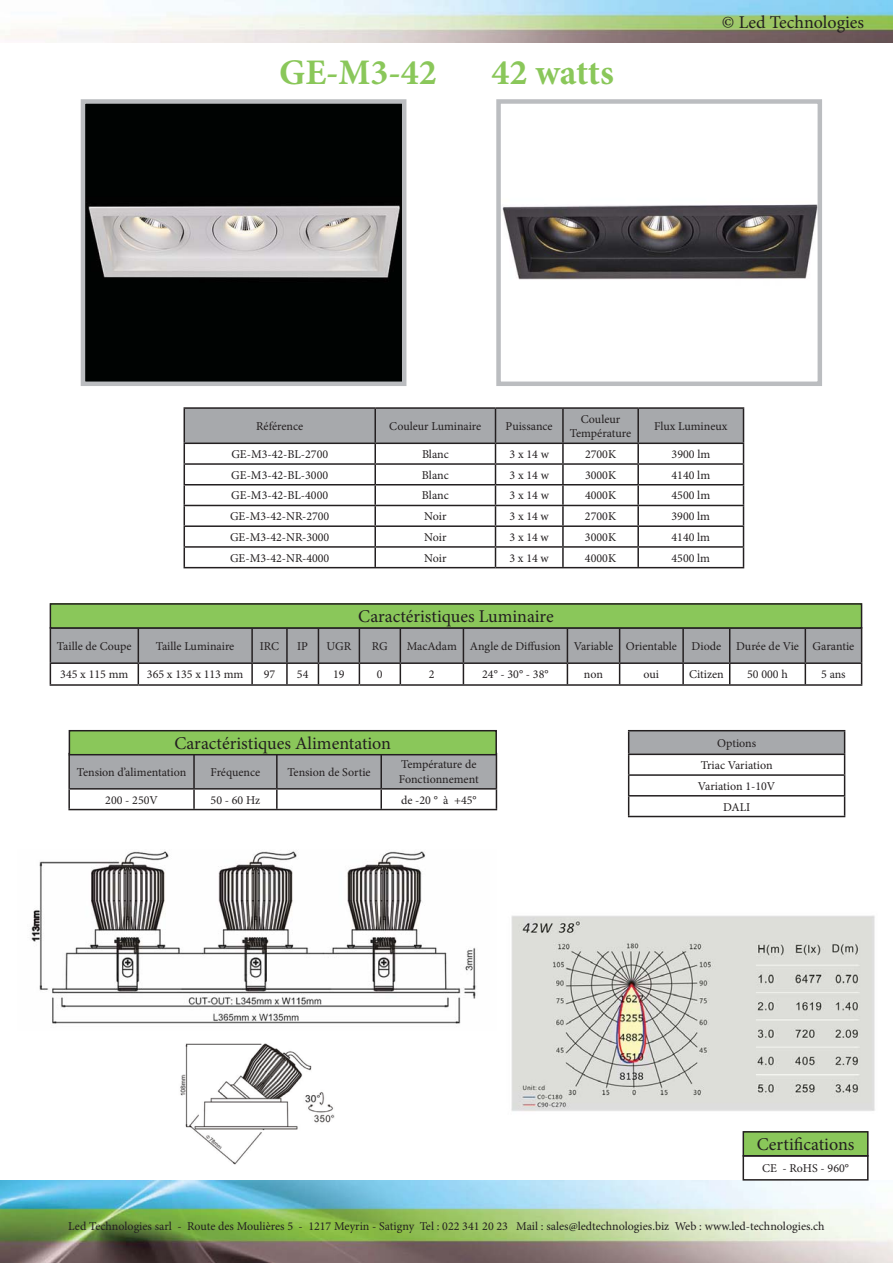
<style>
.page{position:relative;width:893px;height:1263px;background:#fff}
.page>*{position:absolute;margin:0;border:0;box-sizing:border-box;transform-origin:0 0}
.t1{font:700 36px "Minion Pro";color:#8ac75a}
.t2{font:18px "Minion Pro";color:#231f20}
.t3{font:12px/14.4px "Minion Pro";color:#231f20;text-align:center}
</style>
<div class="page">
<img style="left:0;top:1180px;width:893px;height:83px">
<img style="left:0;top:1px;width:893px;height:42px">
<img style="left:86px;top:104px;width:315px;height:277px">
<div style="left:81px;top:99px;width:325px;height:287px;border:4px solid #bbbdc0"></div>
<img style="left:502px;top:204px;width:315px;height:76px">
<div style="left:496px;top:99px;width:326px;height:287px;border:4px solid #bbbdc0"></div>
<img style="left:31px;top:851px;width:446px;height:173px">
<img style="left:511px;top:915px;width:364px;height:196px">
<div style="left:743px;top:1132px;width:125px;height:24px;background:#8ac75a"></div>
<div style="left:742px;top:1131px;width:126px;height:25px;border:2px solid #231f20"></div>
<div style="left:742px;top:1155px;width:126px;height:25px;border:2px solid #231f20"></div>
<img style="left:180px;top:1043px;width:155px;height:122px">
<hr style="left:184px;top:407px;width:191px;height:2px;background:#231f20">
<hr style="left:375px;top:407px;width:120px;height:2px;background:#231f20">
<hr style="left:495px;top:407px;width:68px;height:2px;background:#231f20">
<hr style="left:563px;top:407px;width:75px;height:2px;background:#231f20">
<hr style="left:638px;top:407px;width:106px;height:2px;background:#231f20">
<svg style="left:184px;top:408px;width:560px;height:159px"></svg>
<hr style="left:184px;top:567px;width:311px;height:1px;background:#231f20">
<hr style="left:495px;top:567px;width:249px;height:1px;background:#231f20">
<svg style="left:50px;top:629px;width:812px;height:55px"></svg>
<hr style="left:50px;top:684px;width:88px;height:2px;background:#231f20">
<hr style="left:138px;top:684px;width:221px;height:2px;background:#231f20">
<hr style="left:359px;top:684px;width:41px;height:2px;background:#231f20">
<hr style="left:400px;top:684px;width:462px;height:2px;background:#231f20">
<div style="left:50px;top:604px;width:811px;height:24px;background:#8ac75a"></div>
<div style="left:50px;top:603px;width:812px;height:26px;border:2px solid #231f20"></div>
<hr style="left:68px;top:753px;width:126px;height:1px;background:#231f20">
<hr style="left:68px;top:754px;width:2px;height:34px;background:#231f20">
<hr style="left:68px;top:788px;width:126px;height:1px;background:#231f20">
<hr style="left:68px;top:789px;width:2px;height:20px;background:#231f20">
<svg style="left:69px;top:755px;width:428px;height:54px"></svg>
<hr style="left:68px;top:809px;width:429px;height:1px;background:#231f20">
<div style="left:69px;top:731px;width:427px;height:24px;background:#8ac75a"></div>
<div style="left:69px;top:730px;width:428px;height:25px;border:2px solid #231f20"></div>
<div style="left:629px;top:731px;width:216px;height:23px;background:#a7a9ac"></div>
<hr style="left:628px;top:730px;width:217px;height:1px;background:#231f20">
<hr style="left:628px;top:753px;width:217px;height:2px;background:#231f20">
<hr style="left:628px;top:774px;width:217px;height:2px;background:#231f20">
<hr style="left:628px;top:795px;width:217px;height:1px;background:#231f20">
<svg style="left:628px;top:731px;width:1px;height:85px"></svg>
<svg style="left:844px;top:731px;width:1px;height:85px"></svg>
<hr style="left:628px;top:816px;width:217px;height:1px;background:#231f20">
<h1 class="t1" style="left:279px;top:50px;width:159px">GE-M3-42</h1>
<h1 class="t1" style="left:492px;top:50px;width:124px">42 watts</h1>
<h2 class="t2" style="left:722px;top:15px;width:144px">© Led Technologies</h2>
<p class="t3" style="left:256px;top:420px;width:49px">Référence</p>
<p class="t3" style="left:389px;top:420px;width:94px">Couleur Luminaire</p>
<p class="t3" style="left:506px;top:420px;width:49px">Puissance</p>
<p class="t3" style="left:570px;top:413px;width:63px">Couleur<br>Température</p>
<p class="t3" style="left:654px;top:420px;width:75px">Flux Lumineux</p>
<p class="t3" style="left:231px;top:448px;width:98px">GE-M3-42-BL-2700</p>
<p class="t3" style="left:422px;top:448px;width:28px">Blanc</p>
<p class="t3" style="left:510px;top:448px;width:41px">3 x 14 w</p>
<p class="t3" style="left:585px;top:448px;width:33px">2700K</p>
<p class="t3" style="left:672px;top:448px;width:40px">3900 lm</p>
<p class="t3" style="left:231px;top:469px;width:98px">GE-M3-42-BL-3000</p>
<p class="t3" style="left:422px;top:469px;width:28px">Blanc</p>
<p class="t3" style="left:510px;top:469px;width:41px">3 x 14 w</p>
<p class="t3" style="left:585px;top:469px;width:33px">3000K</p>
<p class="t3" style="left:671px;top:469px;width:40px">4140 lm</p>
<p class="t3" style="left:231px;top:489px;width:98px">GE-M3-42-BL-4000</p>
<p class="t3" style="left:422px;top:489px;width:28px">Blanc</p>
<p class="t3" style="left:510px;top:489px;width:41px">3 x 14 w</p>
<p class="t3" style="left:585px;top:489px;width:33px">4000K</p>
<p class="t3" style="left:671px;top:489px;width:40px">4500 lm</p>
<p class="t3" style="left:230px;top:510px;width:101px">GE-M3-42-NR-2700</p>
<p class="t3" style="left:424px;top:510px;width:24px">Noir</p>
<p class="t3" style="left:509px;top:510px;width:41px">3 x 14 w</p>
<p class="t3" style="left:585px;top:510px;width:33px">2700K</p>
<p class="t3" style="left:671px;top:510px;width:40px">3900 lm</p>
<p class="t3" style="left:230px;top:531px;width:101px">GE-M3-42-NR-3000</p>
<p class="t3" style="left:424px;top:531px;width:24px">Noir</p>
<p class="t3" style="left:509px;top:531px;width:41px">3 x 14 w</p>
<p class="t3" style="left:585px;top:531px;width:33px">3000K</p>
<p class="t3" style="left:671px;top:531px;width:40px">4140 lm</p>
<p class="t3" style="left:230px;top:552px;width:101px">GE-M3-42-NR-4000</p>
<p class="t3" style="left:424px;top:552px;width:24px">Noir</p>
<p class="t3" style="left:509px;top:552px;width:41px">3 x 14 w</p>
<p class="t3" style="left:585px;top:552px;width:33px">4000K</p>
<p class="t3" style="left:671px;top:552px;width:40px">4500 lm</p>
<h2 class="t2" style="left:358px;top:610px;width:197px">Caractéristiques Luminaire</h2>
<p class="t3" style="left:57px;top:640px;width:76px">Taille de Coupe</p>
<p class="t3" style="left:156px;top:640px;width:80px">Taille Luminaire</p>
<p class="t3" style="left:260px;top:640px;width:21px">IRC</p>
<p class="t3" style="left:297px;top:640px;width:12px">IP</p>
<p class="t3" style="left:326px;top:640px;width:26px">UGR</p>
<p class="t3" style="left:372px;top:640px;width:17px">RG</p>
<p class="t3" style="left:407px;top:640px;width:449px">MacAdam Angle de Diffusion Variable Orientable Diode Durée de Vie Garantie</p>
<p class="t3" style="left:60px;top:668px;width:70px">345 x 115 mm</p>
<p class="t3" style="left:147px;top:668px;width:98px">365 x 135 x 113 mm</p>
<p class="t3" style="left:264px;top:668px;width:13px">97</p>
<p class="t3" style="left:297px;top:668px;width:13px">54</p>
<p class="t3" style="left:333px;top:668px;width:13px">19</p>
<p class="t3" style="left:377px;top:668px;width:7px">0</p>
<p class="t3" style="left:429px;top:668px;width:7px">2</p>
<p class="t3" style="left:482px;top:668px;width:68px">24° - 30° - 38°</p>
<p class="t3" style="left:584px;top:668px;width:21px">non</p>
<p class="t3" style="left:644px;top:668px;width:17px">oui</p>
<p class="t3" style="left:689px;top:668px;width:36px">Citizen</p>
<p class="t3" style="left:747px;top:668px;width:42px">50 000 h</p>
<p class="t3" style="left:821px;top:668px;width:26px">5 ans</p>
<h2 class="t2" style="left:174px;top:736px;width:218px">Caractéristiques Alimentation</h2>
<p class="t3" style="left:701px;top:733px;width:73px;line-height:22.2px">Options<br>Triac Variation</p>
<p class="t3" style="left:698px;top:777px;width:79px;line-height:20.7px">Variation 1-10V<br>DALI</p>
<p class="t3" style="left:77px;top:765px;width:111px">Tension d’alimentation</p>
<p class="t3" style="left:210px;top:765px;width:51px">Fréquence</p>
<p class="t3" style="left:287px;top:765px;width:85px">Tension de Sortie</p>
<p class="t3" style="left:399px;top:758px;width:81px;text-align:left">Température de<br>Fonctionnement</p>
<p class="t3" style="left:105px;top:793px;width:54px">200 - 250V</p>
<p class="t3" style="left:211px;top:793px;width:51px">50 - 60 Hz</p>
<p class="t3" style="left:401px;top:793px;width:77px">de -20 ° à +45°</p>
<h2 class="t2" style="left:757px;top:1137px;width:99px">Certifications</h2>
<p class="t3" style="left:762px;top:1162px;width:88px">CE - RoHS - 960°</p>
<p class="t3" style="left:68px;top:1220px;width:758px">Led Technologies sarl - Route des Moulières 5 - 1217 Meyrin - Satigny Tel : 022 341 20 23 Mail : sales@ledtechnologies.biz Web : www.led-technologies.ch</p>
</div>
